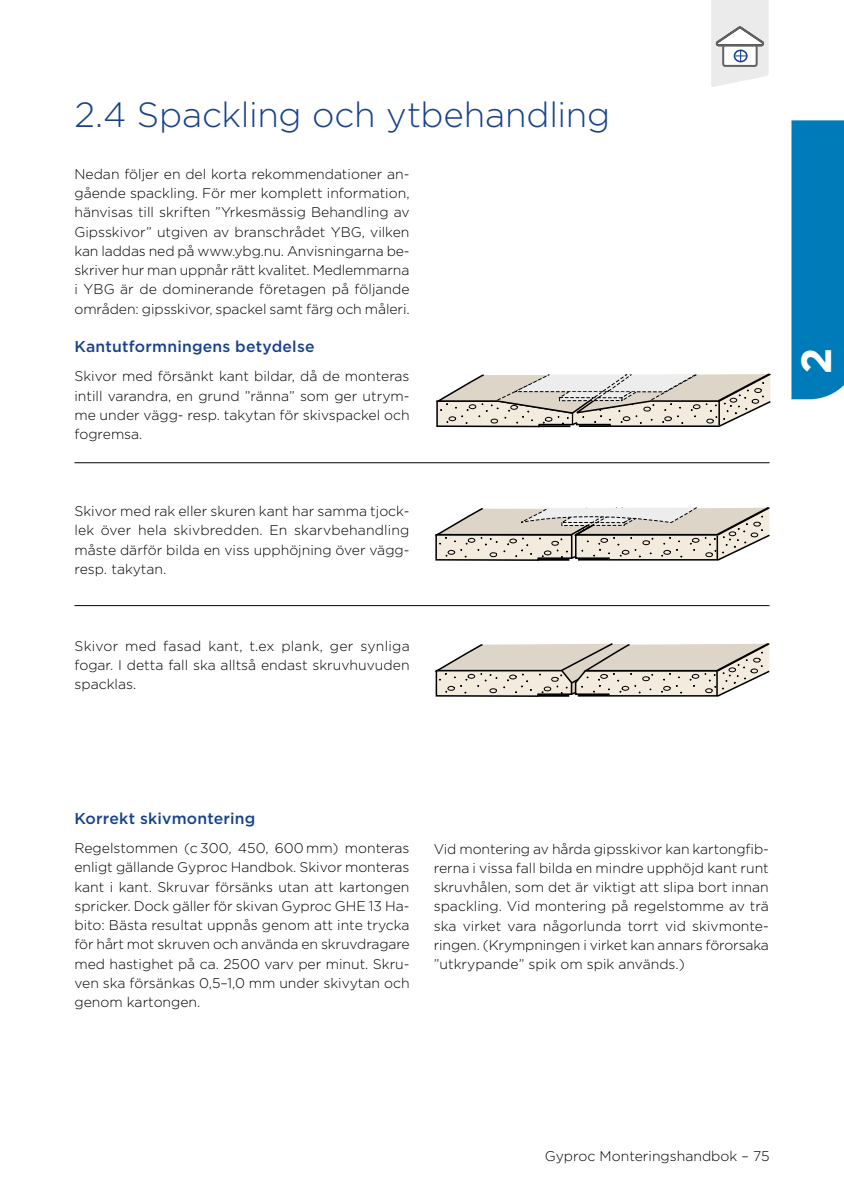
<style>
.page{position:relative;width:844px;height:1191px;background:#fff}
.page>*{position:absolute;margin:0;border:0;box-sizing:border-box;transform-origin:0 0}
.t1{font:700 42px "Gotham";color:#fff}
.t2{font:300 35px "Gotham";letter-spacing:-.005em;color:#17428b}
.t3{font:500 15.75px "Gotham";letter-spacing:.015em;color:#17428b}
.t4{font:300 14px/19.2px "Gotham";color:#000;text-align:justify}
</style>
<div class="page">
<svg style="left:711px;top:0;width:57px;height:87px"></svg>
<div style="left:791px;top:120px;width:52px;height:279px;background:#007bba"></div>
<svg style="left:435px;top:373px;width:335px;height:55px;background:#d0ccc3"></svg>
<svg style="left:434px;top:507px;width:336px;height:54px;background:#d0cbc1"></svg>
<svg style="left:434px;top:643px;width:336px;height:54px;background:#d0cabf"></svg>
<hr style="left:74px;top:462px;width:695px;height:1px;background:#000">
<hr style="left:74px;top:605px;width:695px;height:1px;background:#000">
<h2 class="t2" style="left:74px;top:93px;width:537px">2.4 Spackling och ytbehandling</h2>
<p class="t4" style="left:74px;top:164px;width:337px">Nedan följer en del korta rekommendationer an&shy;gående spackling. För mer komplett information, hänvisas till skriften ”Yrkesmässig Behandling av Gipsskivor” utgiven av branschrådet YBG, vilken kan laddas ned på www.ybg.nu. Anvisningarna be&shy;skriver hur man uppnår rätt kvalitet. Medlemmarna i YBG är de dominerande företagen på följande områden: gipsskivor, spackel samt färg och måleri.</p>
<p class="t3" style="left:74px;top:336px;width:241px">Kantutformningens betydelse</p>
<p class="t4" style="left:74px;top:366px;width:336px">Skivor med försänkt kant bildar, då de monteras intill varandra, en grund ”ränna” som ger utrym&shy;me under vägg- resp. takytan för skivspackel och fogremsa.</p>
<p class="t4" style="left:74px;top:501px;width:336px">Skivor med rak eller skuren kant har samma tjock&shy;lek över hela skivbredden. En skarvbehandling måste därför bilda en viss upphöjning över vägg&shy;resp. takytan.</p>
<p class="t4" style="left:74px;top:636px;width:337px">Skivor med fasad kant, t.ex plank, ger synliga fogar. I detta fall ska alltså endast skruvhuvuden spacklas.</p>
<h1 class="t1" style="left:788px;top:374px;width:28px;rotate:-90deg">2</h1>
<p class="t3" style="left:74px;top:808px;width:182px">Korrekt skivmontering</p>
<p class="t4" style="left:74px;top:838px;width:337px">Regelstommen (c 300, 450, 600 mm) monteras enligt gällande Gyproc Handbok. Skivor monteras kant i kant. Skruvar försänks utan att kartongen spricker. Dock gäller för skivan Gyproc GHE 13 Ha&shy;bito: Bästa resultat uppnås genom att inte trycka för hårt mot skruven och använda en skruvdragare med hastighet på ca. 2500 varv per minut. Skru&shy;ven ska försänkas 0,5–1,0 mm under skivytan och genom kartongen.</p>
<p class="t4" style="left:433px;top:838px;width:336px">Vid montering av hårda gipsskivor kan kartongfib&shy;rerna i vissa fall bilda en mindre upphöjd kant runt skruvhålen, som det är viktigt att slipa bort innan spackling. Vid montering på regelstomme av trä ska virket vara någorlunda torrt vid skivmonte&shy;ringen. (Krympningen i virket kan annars förorsaka ”utkrypande” spik om spik används.)</p>
<p class="t4" style="left:544px;top:1146px;width:226px">Gyproc Monteringshandbok – 75</p>
</div>
